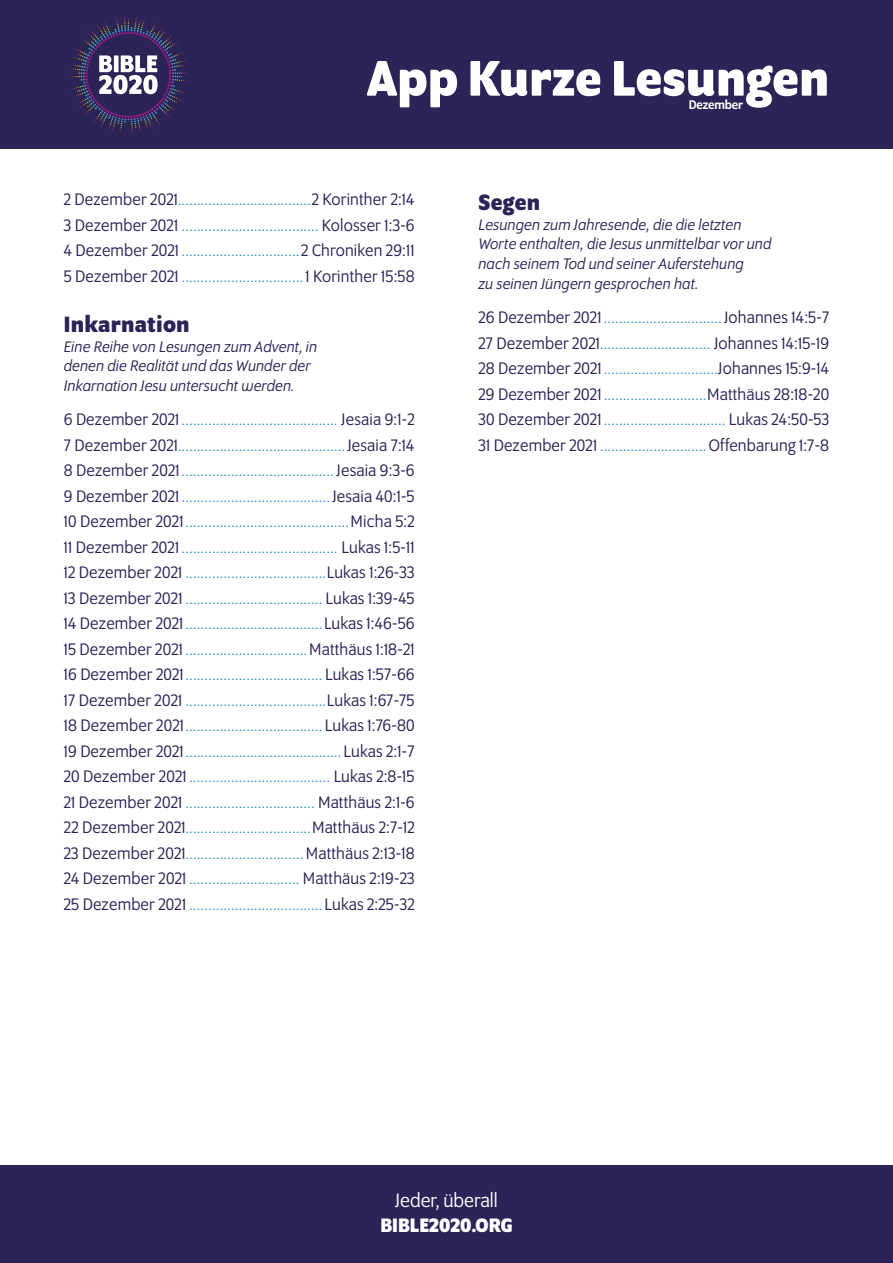
<style>
.page{position:relative;width:893px;height:1263px;background:#fff}
.page>*{position:absolute;margin:0;border:0;box-sizing:border-box;transform-origin:0 0}
.t1{font:700 54px "Program OT";color:#fff}
.t2{font:700 24px "Program OT";letter-spacing:.01em;color:#2c2357}
.t3{font:21px "Program OT";color:#fff}
.t4{font:700 21px "Program OT";color:#fff}
.t5{font:18px "Program OT";letter-spacing:.01em;color:#2c2357}
.t6{font:italic 16.5px/19.8px "Program OT";letter-spacing:.01em;color:#2c2357}
.t7{font:15px/25.5px "Program OT";color:#0986bb;text-align:justify}
.t8{font:500 13.5px "Program OT";letter-spacing:-.01em;color:#fff}
.s1{font-size:18px;color:#2c2357}
.s2{font-size:15px;color:#0986bb}
</style>
<div class="page">
<div style="left:0;top:0;width:893px;height:149px;background:#2c2357"></div>
<div style="left:0;top:1166px;width:893px;height:97px;background:#2c2357"></div>
<svg style="left:104px;top:16px;width:41px;height:8px"></svg>
<svg style="left:99px;top:55px;width:59px;height:39px"></svg>
<h1 class="t1" style="left:367px;top:47px;width:464px">App Kurze Lesungen</h1>
<p class="t8" style="left:689px;top:97px;width:56px">Dezember</p>
<p class="t7" style="left:64px;top:188px;width:352px"><span class="s1">2 Dezember 2021</span>...................................<span class="s1">2 Korinther 2:14<br>3 Dezember 2021</span> .................................... <span class="s1">Kolosser 1:3-6<br>4 Dezember 2021</span> ...............................<span class="s1">2 Chroniken 29:11<br>5 Dezember 2021</span> ................................<span class="s1">1 Korinther 15:58</span></p>
<h2 class="t2" style="left:64px;top:310px;width:127px">Inkarnation</h2>
<p class="t6" style="left:64px;top:336px;width:255px">Eine Reihe von Lesungen zum Advent, in denen die Realität und das Wunder der<br>Inkarnation Jesu untersucht werden.</p>
<p class="t7" style="left:64px;top:408px;width:352px"><span class="s1">6 Dezember 2021</span> ......................................... <span class="s1">Jesaia 9:1-2<br>7 Dezember 2021</span>............................................<span class="s1">Jesaia 7:14<br>8 Dezember 2021</span>........................................ <span class="s1">Jesaia 9:3-6<br>9 Dezember 2021</span> ....................................... <span class="s1">Jesaia 40:1-5<br>10 Dezember 2021</span>...........................................<span class="s1">Micha 5:2<br>11 Dezember 2021</span> ......................................... <span class="s1">Lukas 1:5-11<br>12 Dezember 2021</span> .....................................<span class="s1">Lukas 1:26-33<br>13 Dezember 2021</span> .................................... <span class="s1">Lukas 1:39-45<br>14 Dezember 2021</span>....................................<span class="s1">Lukas 1:46-56<br>15 Dezember 2021</span> ................................<span class="s1">Matthäus 1:18-21<br>16 Dezember 2021</span>.................................... <span class="s1">Lukas 1:57-66<br>17 Dezember 2021</span> .....................................<span class="s1">Lukas 1:67-75<br>18 Dezember 2021</span>.................................... <span class="s1">Lukas 1:76-80<br>19 Dezember 2021</span>.........................................<span class="s1">Lukas 2:1-7<br>20 Dezember 2021</span> ..................................... <span class="s1">Lukas 2:8-15<br>21 Dezember 2021</span> .................................. <span class="s1">Matthäus 2:1-6<br>22 Dezember 2021</span>.................................<span class="s1">Matthäus 2:7-12<br>23 Dezember 2021</span>...............................<span class="s1">Matthäus 2:13-18</span></p>
<p class="t5" style="left:64px;top:868px;width:352px">24 Dezember 2021 <span class="s2">.............................</span> Matthäus 2:19-23</p>
<p class="t7" style="left:64px;top:892px;width:352px"><span class="s1">25 Dezember 2021</span> ................................... <span class="s1">Lukas 2:25-32</span></p>
<h2 class="t2" style="left:478px;top:188px;width:63px">Segen</h2>
<p class="t6" style="left:478px;top:214px;width:295px">Lesungen zum Jahresende, die die letzten Worte enthalten, die Jesus unmittelbar vor und nach seinem Tod und seiner Auferstehung<br>zu seinen Jüngern gesprochen hat.</p>
<p class="t7" style="left:478px;top:305px;width:352px"><span class="s1">26 Dezember 2021</span> ............................... <span class="s1">Johannes 14:5-7</span></p>
<p class="t5" style="left:478px;top:333px;width:352px">27 Dezember 2021<span class="s2">.............................</span> Johannes 14:15-19</p>
<p class="t7" style="left:478px;top:356px;width:352px"><span class="s1">28 Dezember 2021</span>..............................<span class="s1">Johannes 15:9-14</span></p>
<p class="t5" style="left:478px;top:384px;width:352px">29 Dezember 2021 <span class="s2">...........................</span>Matthäus 28:18-20</p>
<p class="t7" style="left:478px;top:407px;width:352px"><span class="s1">30 Dezember 2021</span> ................................ <span class="s1">Lukas 24:50-53</span></p>
<p class="t5" style="left:478px;top:435px;width:352px">31 Dezember 2021 <span class="s2">............................</span>Offenbarung 1:7-8</p>
<h3 class="t3" style="left:395px;top:1189px;width:104px">Jeder, überall</h3>
<h3 class="t4" style="left:380px;top:1213px;width:134px">BIBLE2020.ORG</h3>
</div>
